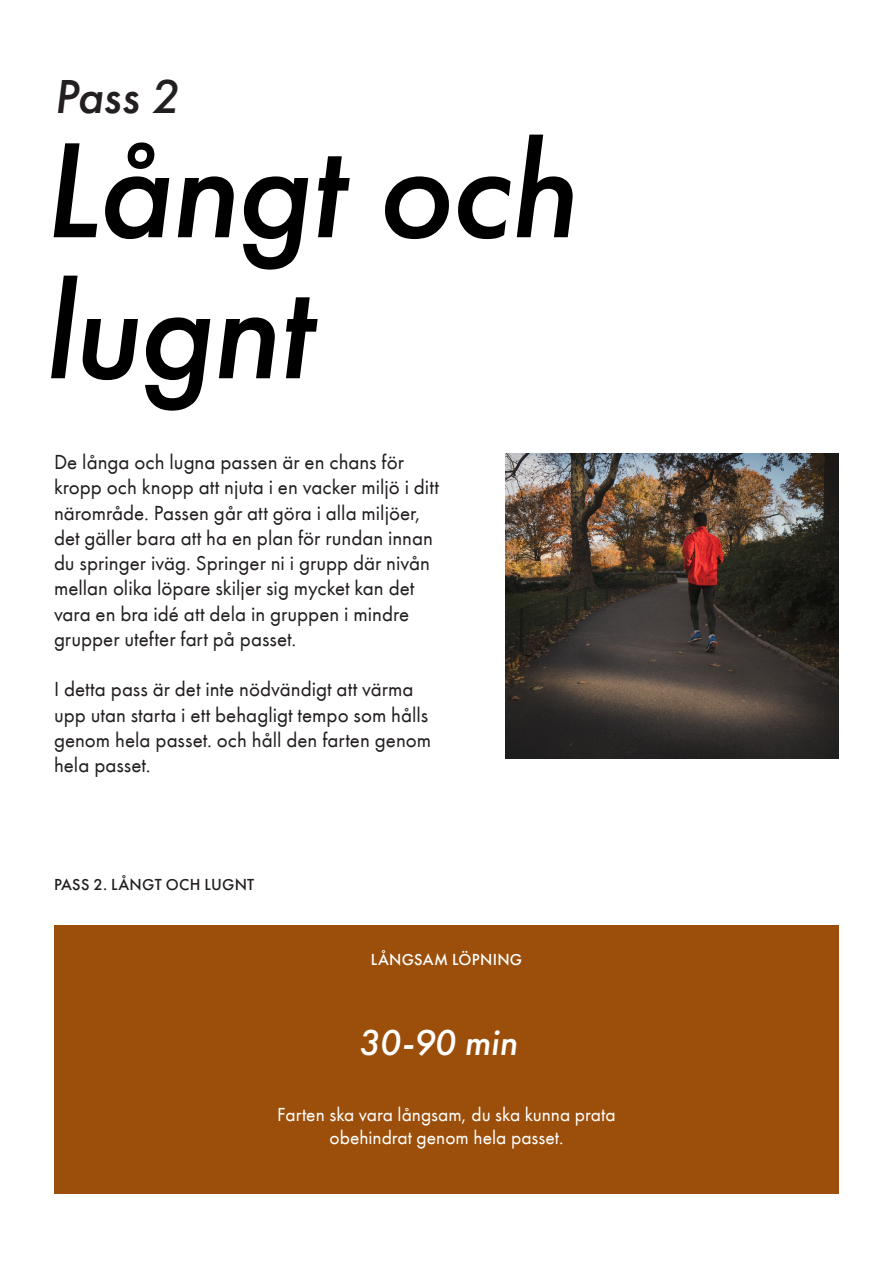
<style>
.page{position:relative;width:893px;height:1263px;background:#fff}
.page>*{position:absolute;margin:0;border:0;box-sizing:border-box;transform-origin:0 0}
.Styckeformat_1{font:italic 500 140.7px/141px "Futura PT";letter-spacing:-.015em;color:#000}
.Styckeformat_3{font:italic 500 49.5px "Futura PT";color:#231f20}
.Styckeformat_3-2{font:italic 500 37.5px "Futura PT";color:#fff}
.Styckeformat_1-2{font:21px/25.2px "Futura PT";color:#231f20}
.Styckeformat_1-3{font:19.5px/23.4px "Futura PT";color:#fff;text-align:center}
.Styckeformat_2{font:500 16.5px "Futura PT";letter-spacing:.015em;color:#231f20}
.Styckeformat_2-2{font:500 16.5px "Futura PT";letter-spacing:.02em;color:#fff}
</style>
<div class="page">
<div style="left:54px;top:925px;width:785px;height:269px;background:#9c4f0a"></div>
<img style="left:506px;top:453px;width:333px;height:306px">
<p class="Styckeformat_3" style="left:54px;top:66px;width:126px">Pass 2</p>
<p class="Styckeformat_1" style="left:42px;top:121px;width:536px">Långt och lugnt</p>
<p class="Styckeformat_1-2" style="left:54px;top:450px;width:386px">De långa och lugna passen är en chans för kropp och knopp att njuta i en vacker miljö i ditt närområde. Passen går att göra i alla miljöer, det gäller bara att ha en plan för rundan innan du springer iväg. Springer ni i grupp där nivån mellan olika löpare skiljer sig mycket kan det vara en bra idé att dela in gruppen i mindre grupper utefter fart på passet.</p>
<p class="Styckeformat_1-2" style="left:54px;top:677px;width:379px">I detta pass är det inte nödvändigt att värma upp utan starta i ett behagligt tempo som hålls genom hela passet. och håll den farten genom hela passet.</p>
<p class="Styckeformat_2" style="left:54px;top:874px;width:202px">PASS 2. LÅNGT OCH LUGNT</p>
<p class="Styckeformat_2-2" style="left:371px;top:950px;width:153px">LÅNGSAM LÖPNING</p>
<p class="Styckeformat_3-2" style="left:358px;top:1020px;width:160px">30-90 min</p>
<p class="Styckeformat_1-3" style="left:277px;top:1103px;width:340px">Farten ska vara långsam, du ska kunna prata obehindrat genom hela passet.</p>
</div>
